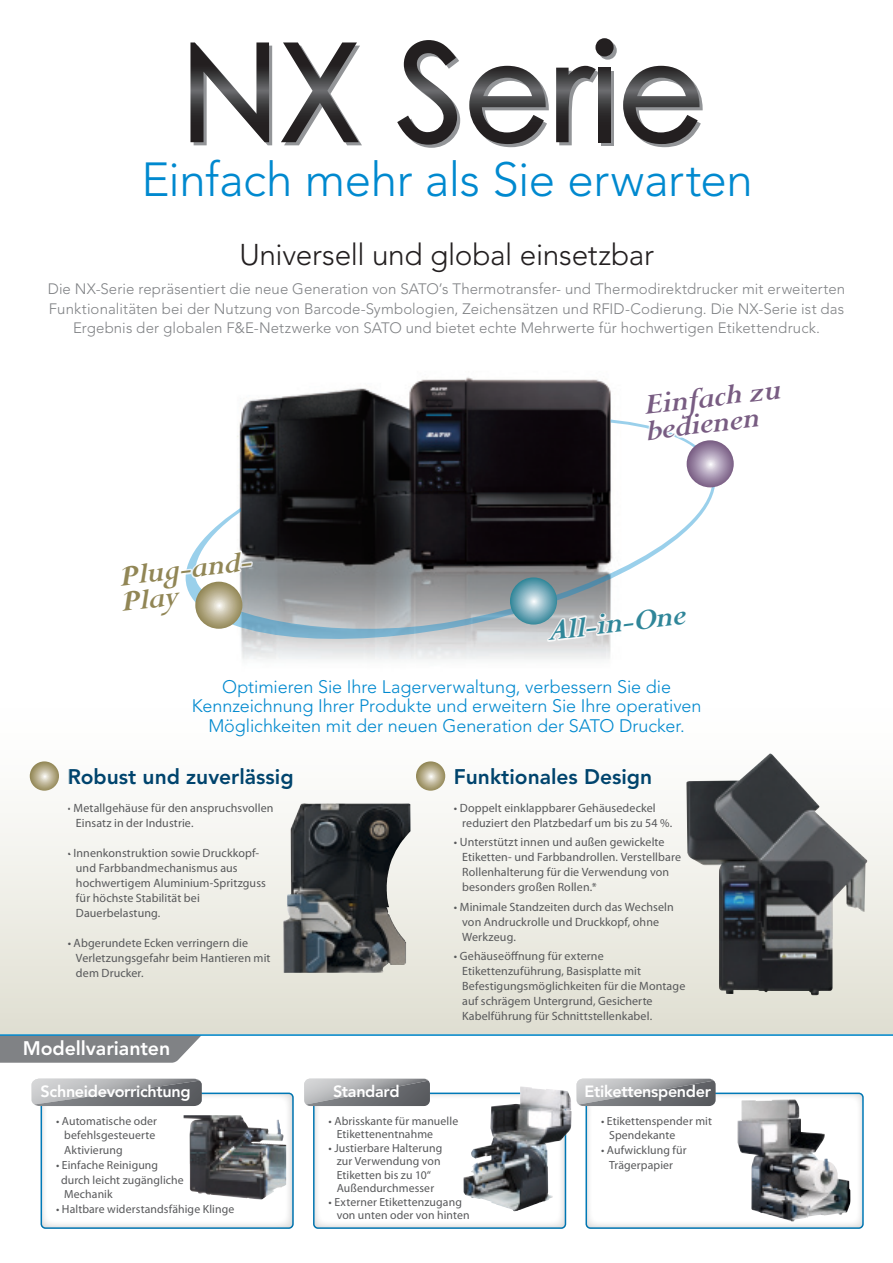
<style>
.page{position:relative;width:893px;height:1263px;background:#fff}
.page>*{position:absolute;margin:0;border:0;box-sizing:border-box;transform-origin:0 0}
.t1{font:300 47.4px "Avenir";letter-spacing:-.01em;color:#0089cf}
.t2{font:italic 700 32.4px/25.7px "Perpetua";color:#785c82;scale:1.06 1}
.t3{font:italic 700 32.4px/25.5px "Perpetua";color:#918655;scale:1.06 1}
.t4{font:italic 700 32.4px "Perpetua";color:#2f8699;scale:1.06 1}
.t5{font:300 29.85px "Avenir";letter-spacing:-.01em;color:#231f20}
.t6{font:800 21px "Avenir";color:#00446d}
.t7{font:800 19.5px "Avenir";letter-spacing:-.005em;color:#fff}
.t8{font:300 18px/19.5px "Avenir";letter-spacing:-.005em;color:#0089cf;text-align:center}
.t9{font:800 16.2px "Avenir";letter-spacing:-.02em;color:#fff}
.t10{font:300 15px/19.5px "Avenir";letter-spacing:.005em;color:#808285;text-align:center}
.t11{font:12px/15px "Avenir Next";letter-spacing:.01em;color:#57585a}
.t12{font:11.7px/14.7px "Avenir Next";letter-spacing:.01em;color:#57585a}
</style>
<div class="page">
<div style="left:0;top:607px;width:893px;height:428px;background:linear-gradient(to bottom,#fff,#e1e0d4)"></div>
<svg style="left:892px;top:607px;width:1px;height:427px"></svg>
<img style="left:686px;top:753px;width:182px;height:242px">
<svg style="left:30px;top:761px;width:29px;height:30px"></svg>
<img style="left:283px;top:804px;width:100px;height:169px">
<svg style="left:416px;top:761px;width:29px;height:30px"></svg>
<img style="left:197px;top:377px;width:430px;height:372px">
<svg style="left:186px;top:418px;width:529px;height:221px"></svg>
<svg style="left:687px;top:440px;width:47px;height:47px"></svg>
<svg style="left:510px;top:577px;width:47px;height:47px;background:#74aab9"></svg>
<svg style="left:195px;top:582px;width:47px;height:47px"></svg>
<svg style="left:641px;top:418px;width:90px;height:34px"></svg>
<svg style="left:117px;top:548px;width:138px;height:75px"></svg>
<svg style="left:544px;top:604px;width:146px;height:49px"></svg>
<div style="left:602px;top:71px;width:12px;height:74px;background:#939598"></div>
<svg style="left:190px;top:42px;width:82px;height:103px"></svg>
<svg style="left:281px;top:42px;width:81px;height:103px"></svg>
<svg style="left:397px;top:40px;width:63px;height:108px"></svg>
<svg style="left:469px;top:66px;width:80px;height:81px"></svg>
<svg style="left:556px;top:66px;width:43px;height:79px"></svg>
<svg style="left:595px;top:38px;width:22px;height:22px"></svg>
<svg style="left:598px;top:68px;width:13px;height:74px"></svg>
<svg style="left:623px;top:66px;width:80px;height:81px"></svg>
<svg style="left:0;top:1036px;width:201px;height:27px;background:#898b8e"></svg>
<hr style="left:0;top:1034px;width:893px;height:2px;background:#0089cf">
<svg style="left:41px;top:1093px;width:252px;height:135px"></svg>
<div style="left:41px;top:1092px;width:253px;height:137px;border:1px solid #050403;border-radius:4px"></div>
<svg style="left:32px;top:1079px;width:170px;height:27px;background:#909295"></svg>
<img style="left:184px;top:1118px;width:102px;height:81px">
<svg style="left:314px;top:1093px;width:251px;height:135px"></svg>
<div style="left:313px;top:1092px;width:253px;height:137px;border:1px solid #050403;border-radius:4px"></div>
<img style="left:471px;top:1086px;width:50px;height:74px">
<svg style="left:304px;top:1079px;width:126px;height:27px;background:#8f9194"></svg>
<div style="left:586px;top:1093px;width:277px;height:135px;background:linear-gradient(to right,#fff,#f1f1f1);border-radius:4px"></div>
<div style="left:586px;top:1092px;width:278px;height:137px;border:1px solid #050403;border-radius:4px"></div>
<img style="left:737px;top:1099px;width:106px;height:122px">
<svg style="left:577px;top:1079px;width:139px;height:27px;background:#909194"></svg>
<p class="t1" style="left:142px;top:152px;width:613px">Einfach mehr als Sie erwarten</p>
<p class="t5" style="left:240px;top:237px;width:416px">Universell und global einsetzbar</p>
<p class="t10" style="left:48px;top:279px;width:799px">Die NX-Serie repräsentiert die neue Generation von SATO’s Thermotransfer- und Thermodirektdrucker mit erweiterten<br>Funktionalitäten bei der Nutzung von Barcode-Symbologien, Zeichensätzen und RFID-Codierung. Die NX-Serie ist das<br>Ergebnis der globalen F&amp;E-Netzwerke von SATO und bietet echte Mehrwerte für hochwertigen Etikettendruck.</p>
<p class="t2" style="left:640px;top:392px;width:133px;rotate:-7deg">Einfach zu bedienen</p>
<p class="t3" style="left:116px;top:564px;width:133px;rotate:-7deg">Plug-and-<br>Play</p>
<p class="t4" style="left:545px;top:611px;width:133px;rotate:-7deg">All-in-One</p>
<p class="t8" style="left:192px;top:676px;width:511px">Optimieren Sie Ihre Lagerverwaltung, verbessern Sie die<br>Kennzeichnung Ihrer Produkte und erweitern Sie Ihre operativen<br>Möglichkeiten mit der neuen Generation der SATO Drucker.</p>
<p class="t6" style="left:68px;top:765px;width:227px">Robust und zuverlässig</p>
<p class="t11" style="left:76px;top:800px;width:199px;text-indent:-8px">• Metallgehäuse für den anspruchsvollen<br>Einsatz in der Industrie.</p>
<p class="t11" style="left:76px;top:845px;width:191px;text-indent:-8px">• Innenkonstruktion sowie Druckkopf&shy;und Farbbandmechanismus aus hochwertigem Aluminium-Spritzguss für höchste Stabilität bei<br>Dauerbelastung.</p>
<p class="t11" style="left:76px;top:935px;width:196px;text-indent:-8px">• Abgerundete Ecken verringern die<br>Verletzungsgefahr beim Hantieren mit dem Drucker.</p>
<p class="t7" style="left:23px;top:1037px;width:149px">Modellvarianten</p>
<p class="t9" style="left:41px;top:1082px;width:152px">Schneidevorrichtung</p>
<p class="t12" style="left:64px;top:1113px;width:94px;text-indent:-8px">• Automatische oder befehlsgesteuerte<br>Aktivierung</p>
<p class="t12" style="left:61px;top:1157px;width:124px;text-indent:-5px">• Einfache Reinigung durch leicht zugängliche<br>Mechanik</p>
<p class="t12" style="left:56px;top:1201px;width:180px">• Haltbare widerstandsfähige Klinge</p>
<p class="t6" style="left:454px;top:765px;width:200px">Funktionales Design</p>
<p class="t11" style="left:462px;top:800px;width:212px;text-indent:-8px">• Doppelt einklappbarer Gehäusedeckel reduziert den Platzbedarf um bis zu 54 %.</p>
<p class="t11" style="left:462px;top:834px;width:220px;text-indent:-8px">• Unterstützt innen und außen gewickelte Etiketten- und Farbbandrollen. Verstellbare Rollenhalterung für die Verwendung von besonders großen Rollen.*</p>
<p class="t11" style="left:462px;top:899px;width:213px;text-indent:-8px">• Minimale Standzeiten durch das Wechseln von Andruckrolle und Druckkopf, ohne<br>Werkzeug.</p>
<p class="t11" style="left:462px;top:948px;width:225px;text-indent:-8px">• Gehäuseöffnung für externe Etikettenzuführung, Basisplatte mit Befestigungsmöglichkeiten für die Montage auf schrägem Untergrund, Gesicherte Kabelführung für Schnittstellenkabel.</p>
<p class="t9" style="left:333px;top:1082px;width:68px">Standard</p>
<p class="t12" style="left:337px;top:1114px;width:123px;line-height:13.5px;text-indent:-8px">• Abrisskante für manuelle<br>Etikettenentnahme</p>
<p class="t12" style="left:329px;top:1141px;width:115px;line-height:13.5px;text-align:center">• Justierbare Halterung zur Verwendung von<br>Etiketten bis zu 10“<br>Außendurchmesser</p>
<p class="t12" style="left:337px;top:1195px;width:134px;line-height:13.5px;text-indent:-8px">• Externer Etikettenzugang von unten oder von hinten</p>
<p class="t9" style="left:585px;top:1082px;width:128px">Etikettenspender</p>
<p class="t12" style="left:609px;top:1113px;width:104px;text-indent:-8px">• Etikettenspender mit<br>Spendekante</p>
<p class="t12" style="left:601px;top:1143px;width:87px;text-align:center">• Aufwicklung für<br>Trägerpapier</p>
</div>
